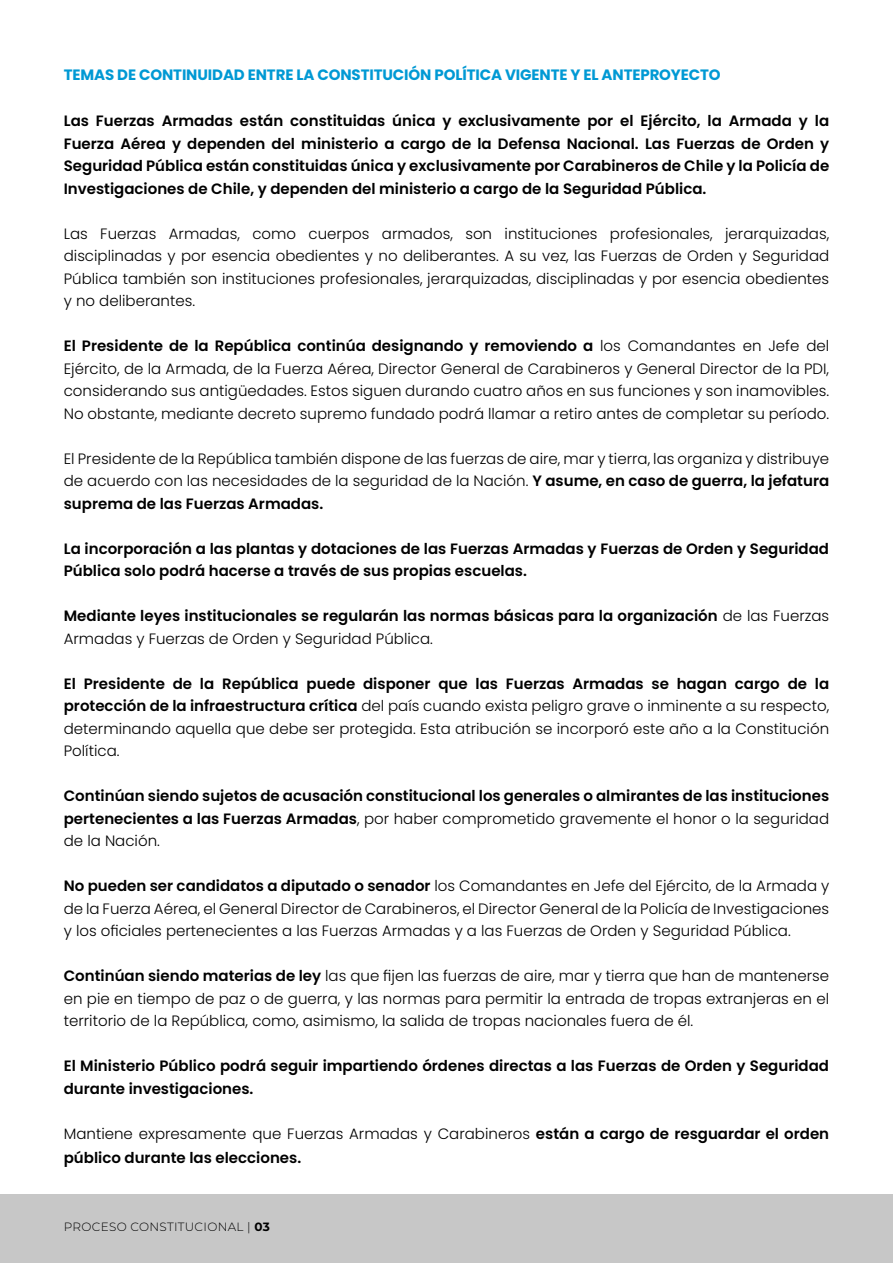
<style>
.page{position:relative;width:893px;height:1263px;background:#fff}
.page>*{position:absolute;margin:0;border:0;box-sizing:border-box;transform-origin:0 0}
.t1{font:300 15px/22.5px "Poppins";color:#000;text-align:justify}
.t2{font:600 15px/22.5px "Poppins";color:#000}
.t3{font:700 15px "Poppins";letter-spacing:-.01em;color:#0099d4}
.t4{font:300 12px "Montserrat";letter-spacing:.025em;color:#000}
.s1{font-weight:600}
.s2{font-weight:300}
.s3{font-weight:700}
</style>
<div class="page">
<div style="left:0;top:1195px;width:893px;height:68px;background:#c7c7c7"></div>
<p class="t3" style="left:64px;top:66px;width:658px">TEMAS DE CONTINUIDAD ENTRE LA CONSTITUCIÓN POLÍTICA VIGENTE Y EL ANTEPROYECTO</p>
<p class="t2" style="left:64px;top:110px;width:767px;text-align:justify">Las Fuerzas Armadas están constituidas única y exclusivamente por el Ejército, la Armada y la Fuerza Aérea y dependen del ministerio a cargo de la Defensa Nacional. Las Fuerzas de Orden y Seguridad Pública están constituidas única y exclusivamente por Carabineros de Chile y la Policía de Investigaciones de Chile, y dependen del ministerio a cargo de la Seguridad Pública.</p>
<p class="t1" style="left:64px;top:222px;width:767px">Las Fuerzas Armadas, como cuerpos armados, son instituciones profesionales, jerarquizadas, disciplinadas y por esencia obedientes y no deliberantes. A su vez, las Fuerzas de Orden y Seguridad Pública también son instituciones profesionales, jerarquizadas, disciplinadas y por esencia obedientes y no deliberantes.</p>
<p class="t1" style="left:64px;top:335px;width:767px"><span class="s1">El Presidente de la República continúa designando y removiendo a</span> los Comandantes en Jefe del Ejército, de la Armada, de la Fuerza Aérea, Director General de Carabineros y General Director de la PDI, considerando sus antigüedades. Estos siguen durando cuatro años en sus funciones y son inamovibles.<br>No obstante, mediante decreto supremo fundado podrá llamar a retiro antes de completar su período.</p>
<p class="t1" style="left:64px;top:447px;width:767px">El Presidente de la República también dispone de las fuerzas de aire, mar y tierra, las organiza y distribuye de acuerdo con las necesidades de la seguridad de la Nación. <span class="s1">Y asume, en caso de guerra, la jefatura suprema de las Fuerzas Armadas.</span></p>
<p class="t2" style="left:64px;top:537px;width:767px">La incorporación a las plantas y dotaciones de las Fuerzas Armadas y Fuerzas de Orden y Seguridad<br>Pública solo podrá hacerse a través de sus propias escuelas.</p>
<p class="t2" style="left:64px;top:605px;width:767px">Mediante leyes institucionales se regularán las normas básicas para la organización <span class="s2">de las Fuerzas<br>Armadas y Fuerzas de Orden y Seguridad Pública.</span></p>
<p class="t1" style="left:64px;top:672px;width:767px"><span class="s1">El Presidente de la República puede disponer que las Fuerzas Armadas se hagan cargo de la protección de la infraestructura crítica</span> del país cuando exista peligro grave o inminente a su respecto, determinando aquella que debe ser protegida. Esta atribución se incorporó este año a la Constitución Política.</p>
<p class="t2" style="left:64px;top:785px;width:767px;text-align:justify">Continúan siendo sujetos de acusación constitucional los generales o almirantes de las instituciones pertenecientes a las Fuerzas Armadas<span class="s2">, por haber comprometido gravemente el honor o la seguridad de la Nación.</span></p>
<p class="t1" style="left:64px;top:875px;width:767px"><span class="s1">No pueden ser candidatos a diputado o senador</span> los Comandantes en Jefe del Ejército, de la Armada y de la Fuerza Aérea, el General Director de Carabineros, el Director General de la Policía de Investigaciones y los oficiales pertenecientes a las Fuerzas Armadas y a las Fuerzas de Orden y Seguridad Pública.</p>
<p class="t1" style="left:64px;top:965px;width:767px"><span class="s1">Continúan siendo materias de ley</span> las que fijen las fuerzas de aire, mar y tierra que han de mantenerse en pie en tiempo de paz o de guerra, y las normas para permitir la entrada de tropas extranjeras en el territorio de la República, como, asimismo, la salida de tropas nacionales fuera de él.</p>
<p class="t2" style="left:64px;top:1055px;width:767px">El Ministerio Público podrá seguir impartiendo órdenes directas a las Fuerzas de Orden y Seguridad durante investigaciones.</p>
<p class="t2" style="left:64px;top:1121px;width:767px;line-height:24px"><span class="s2">Mantiene expresamente que Fuerzas Armadas y Carabineros</span> están a cargo de resguardar el orden público durante las elecciones.</p>
<p class="t4" style="left:64px;top:1218px;width:208px">PROCESO CONSTITUCIONAL | <span class="s3">03</span></p>
</div>
